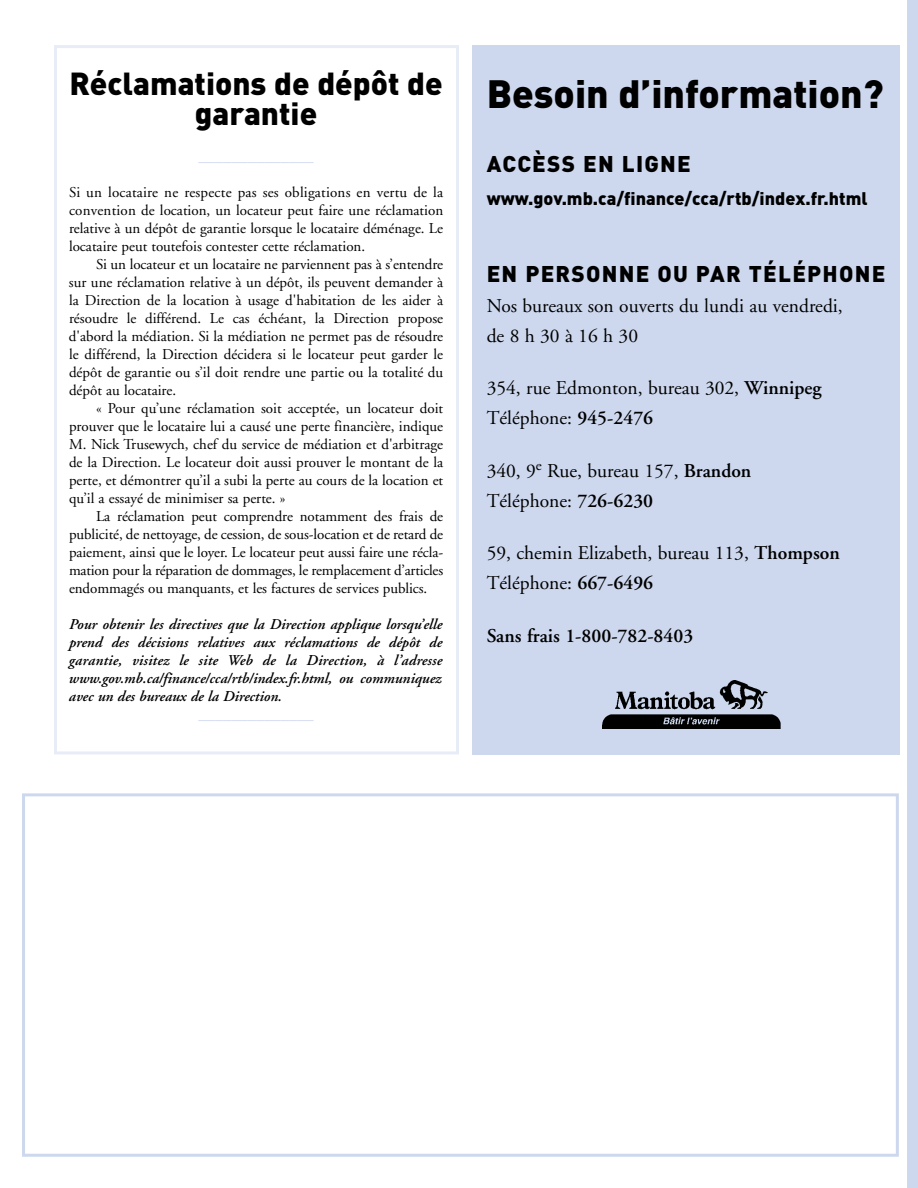
<style>
.page{position:relative;width:918px;height:1188px;background:#fff}
.page>*{position:absolute;margin:0;border:0;box-sizing:border-box;transform-origin:0 0}
.t1{font:900 39px "DIN";color:#000}
.t2{font:900 31.5px/30px "DIN";color:#000;text-align:center}
.t3{font:900 22.5px "DIN";letter-spacing:.055em;color:#000}
.t4{font:19.5px/30px "Adobe Garamond";color:#000}
.t5{font:600 19.5px "Adobe Garamond";color:#000}
.t6{font:900 18px "DIN";color:#000}
.t7{font:16.5px "Adobe Garamond Bold Os F";color:#cdd8ee}
.t8{font:15px/18px "Adobe Garamond";color:#000;text-align:justify}
.t9{font:italic 600 15px/18px "Adobe Garamond";color:#000;text-align:justify}
.s1{font-weight:600}
</style>
<div class="page">
<div style="left:54px;top:45px;width:405px;height:709px;border:3px solid #e7ecf6"></div>
<div style="left:472px;top:45px;width:428px;height:709px;background:#cdd8ee"></div>
<div style="left:22px;top:793px;width:877px;height:364px;border:3px solid #cdd8ee"></div>
<img style="left:603px;top:681px;width:177px;height:48px">
<div style="left:908px;top:0;width:10px;height:1188px;background:#cdd8ee"></div>
<h2 class="t2" style="left:69px;top:71px;width:375px">Réclamations de dépôt de garantie</h2>
<p class="t7" style="left:198px;top:150px;width:117px">______________</p>
<p class="t8" style="left:69px;top:185px;width:376px">Si un locataire ne respecte pas ses obligations en vertu de la convention de location, un locateur peut faire une réclamation relative à un dépôt de garantie lorsque le locataire déménage. Le locataire peut toutefois contester cette réclamation.</p>
<p class="t8" style="left:69px;top:257px;width:376px;text-indent:27px">Si un locateur et un locataire ne parviennent pas à s’entendre sur une réclamation relative à un dépôt, ils peuvent demander à la Direction de la location à usage d'habitation de les aider à résoudre le différend. Le cas échéant, la Direction propose d'abord la médiation. Si la médiation ne permet pas de résoudre le différend, la Direction décidera si le locateur peut garder le dépôt de garantie ou s’il doit rendre une partie ou la totalité du dépôt au locataire.</p>
<p class="t8" style="left:69px;top:401px;width:376px;text-indent:27px">« Pour qu’une réclamation soit acceptée, un locateur doit prouver que le locataire lui a causé une perte financière, indique M. Nick Trusewych, chef du service de médiation et d'arbitrage de la Direction. Le locateur doit aussi prouver le montant de la perte, et démontrer qu’il a subi la perte au cours de la location et qu’il a essayé de minimiser sa perte. »</p>
<p class="t8" style="left:69px;top:509px;width:376px;text-indent:27px">La réclamation peut comprendre notamment des frais de publicité, de nettoyage, de cession, de sous-location et de retard de paiement, ainsi que le loyer. Le locateur peut aussi faire une récla&shy;mation pour la réparation de dommages, le remplacement d’articles endommagés ou manquants, et les factures de services publics.</p>
<p class="t9" style="left:69px;top:617px;width:375px">Pour obtenir les directives que la Direction applique lorsqu’elle prend des décisions relatives aux réclamations de dépôt de garantie, visitez le site Web de la Direction, à l’adresse www.gov.mb.ca/finance/cca/rtb/index.fr.html, ou communiquez avec un des bureaux de la Direction.</p>
<p class="t7" style="left:198px;top:708px;width:117px">______________</p>
<h1 class="t1" style="left:487px;top:80px;width:399px">Besoin d’information?</h1>
<h3 class="t3" style="left:487px;top:156px;width:206px">ACCÈSS EN LIGNE</h3>
<p class="t6" style="left:487px;top:192px;width:382px">www.gov.mb.ca/finance/cca/rtb/index.fr.html</p>
<h3 class="t3" style="left:487px;top:266px;width:400px">EN PERSONNE OU PAR TÉLÉPHONE</h3>
<h3 class="t4" style="left:487px;top:292px;width:358px">Nos bureaux son ouverts du lundi au vendredi, de 8 h 30 à 16 h 30</h3>
<h3 class="t4" style="left:487px;top:375px;width:336px">354, rue Edmonton, bureau 302, <span class="s1">Winnipeg<br></span>Téléphone: <span class="s1">945-2476</span></h3>
<h3 class="t4" style="left:487px;top:457px;width:266px">340, 9<sup>e</sup> Rue, bureau 157, <span class="s1">Brandon<br></span>Téléphone: <span class="s1">726-6230</span></h3>
<h3 class="t4" style="left:487px;top:540px;width:355px">59, chemin Elizabeth, bureau 113, <span class="s1">Thompson<br></span>Téléphone: <span class="s1">667-6496</span></h3>
<h3 class="t5" style="left:487px;top:628px;width:208px">Sans frais 1-800-782-8403</h3>
</div>
